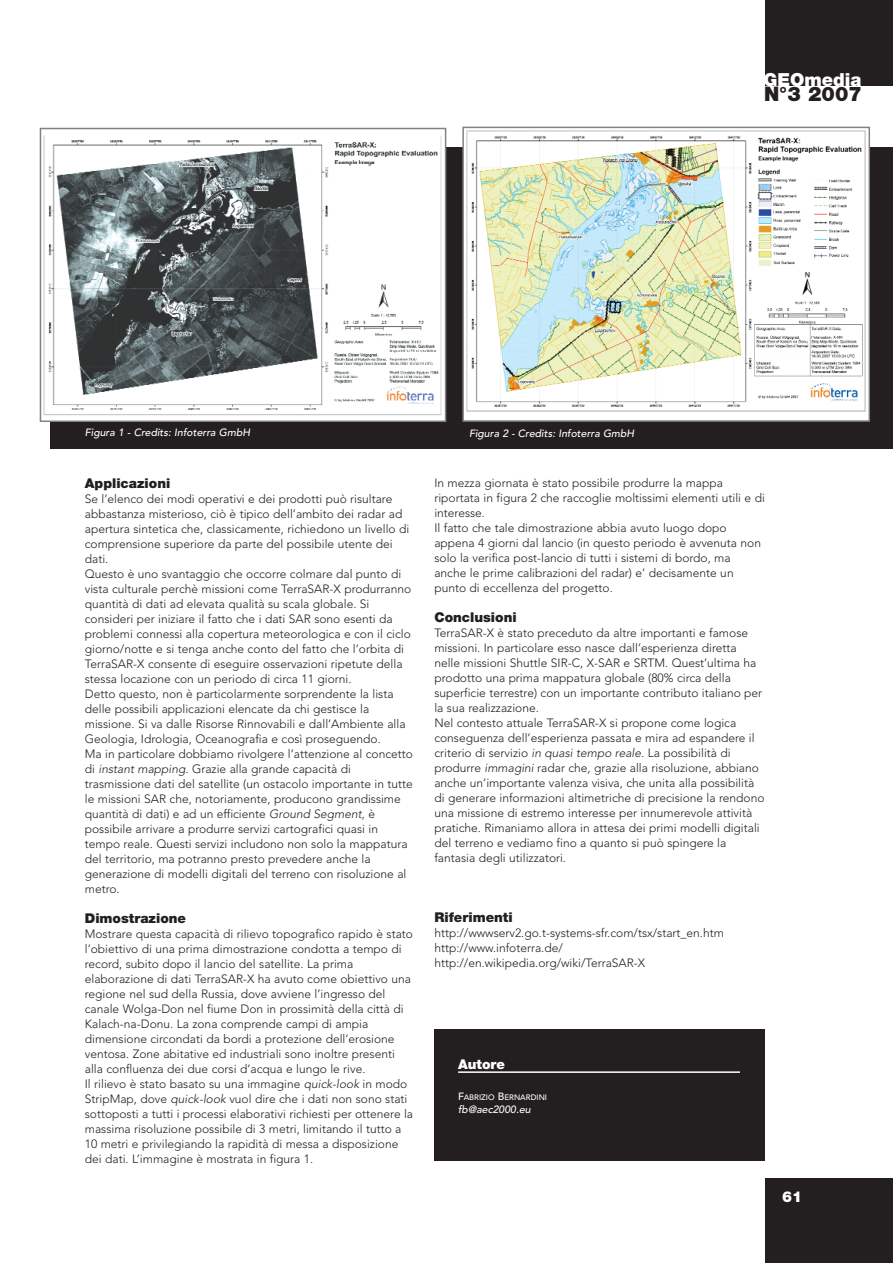
<style>
.page{position:relative;width:893px;height:1263px;background:#fff}
.page>*{position:absolute;margin:0;border:0;box-sizing:border-box;transform-origin:0 0}
.t1{font:900 20.1px "Helvetica Neue";color:#231f20}
.t2{font:900 18px "Helvetica Neue";color:#fff}
.t3{font:900 15px "Helvetica Neue";color:#fff}
.t4{font:900 13.5px "Helvetica Neue";color:#231f20}
.t5{font:900 13.5px "Helvetica Neue";color:#fff}
.t6{font:300 12px/15px "Avenir";color:#231f20}
.t7{font:500 10.5px "Avenir";color:#fff}
.t8{font:500 7.8px "Avenir";color:#fff}
.s1{font-size:10.5px}
</style>
<div class="page">
<div style="left:51px;top:147px;width:842px;height:302px;background:#231f20"></div>
<div style="left:765px;top:1px;width:128px;height:85px;background:#231f20"></div>
<div style="left:765px;top:1179px;width:128px;height:84px;background:#231f20"></div>
<div style="left:434px;top:1030px;width:331px;height:131px;background:#231f20"></div>
<hr style="left:458px;top:1071px;width:282px;height:2px;background:#fff">
<img style="left:43px;top:135px;width:400px;height:284px">
<div style="left:40px;top:128px;width:406px;height:294px;border:2px solid #808284"></div>
<img style="left:465px;top:130px;width:402px;height:286px">
<div style="left:462px;top:127px;width:408px;height:295px;border:2px solid #808284"></div>
<h2 class="t2" style="left:763px;top:73px;width:100px">GEOmedia</h2>
<h1 class="t1" style="left:764px;top:86px;width:99px">N°3 2007</h1>
<p class="t7" style="left:85px;top:428px;width:168px">Figura 1 - Credits: Infoterra GmbH</p>
<p class="t7" style="left:469px;top:429px;width:168px">Figura 2 - Credits: Infoterra GmbH</p>
<p class="t4" style="left:85px;top:478px;width:87px">Applicazioni</p>
<p class="t6" style="left:85px;top:492px;width:330px">Se l’elenco dei modi operativi e dei prodotti può risultare abbastanza misterioso, ciò è tipico dell’ambito dei radar ad apertura sintetica che, classicamente, richiedono un livello di comprensione superiore da parte del possibile utente dei dati.<br>Questo è uno svantaggio che occorre colmare dal punto di vista culturale perchè missioni come TerraSAR-X produrranno quantità di dati ad elevata qualità su scala globale. Si consideri per iniziare il fatto che i dati SAR sono esenti da problemi connessi alla copertura meteorologica e con il ciclo giorno/notte e si tenga anche conto del fatto che l’orbita di TerraSAR-X consente di eseguire osservazioni ripetute della stessa locazione con un periodo di circa 11 giorni.<br>Detto questo, non è particolarmente sorprendente la lista delle possibili applicazioni elencate da chi gestisce la missione. Si va dalle Risorse Rinnovabili e dall’Ambiente alla Geologia, Idrologia, Oceanografia e così proseguendo.<br>Ma in particolare dobbiamo rivolgere l’attenzione al concetto di instant mapping. Grazie alla grande capacità di trasmissione dati del satellite (un ostacolo importante in tutte le missioni SAR che, notoriamente, producono grandissime quantità di dati) e ad un efficiente Ground Segment, è possibile arrivare a produrre servizi cartografici quasi in tempo reale. Questi servizi includono non solo la mappatura del territorio, ma potranno presto prevedere anche la generazione di modelli digitali del terreno con risoluzione al metro.</p>
<p class="t4" style="left:85px;top:913px;width:103px">Dimostrazione</p>
<p class="t6" style="left:85px;top:927px;width:330px">Mostrare questa capacità di rilievo topografico rapido è stato l’obiettivo di una prima dimostrazione condotta a tempo di record, subito dopo il lancio del satellite. La prima elaborazione di dati TerraSAR-X ha avuto come obiettivo una regione nel sud della Russia, dove avviene l’ingresso del canale Wolga-Don nel fiume Don in prossimità della città di Kalach-na-Donu. La zona comprende campi di ampia dimensione circondati da bordi a protezione dell’erosione ventosa. Zone abitative ed industriali sono inoltre presenti alla confluenza dei due corsi d’acqua e lungo le rive.<br>Il rilievo è stato basato su una immagine quick-look in modo StripMap, dove quick-look vuol dire che i dati non sono stati sottoposti a tutti i processi elaborativi richiesti per ottenere la massima risoluzione possibile di 3 metri, limitando il tutto a 10 metri e privilegiando la rapidità di messa a disposizione dei dati. L’immagine è mostrata in figura 1.</p>
<p class="t6" style="left:434px;top:477px;width:332px">In mezza giornata è stato possibile produrre la mappa riportata in figura 2 che raccoglie moltissimi elementi utili e di interesse.<br>Il fatto che tale dimostrazione abbia avuto luogo dopo appena 4 giorni dal lancio (in questo periodo è avvenuta non solo la verifica post-lancio di tutti i sistemi di bordo, ma anche le prime calibrazioni del radar) e’ decisamente un punto di eccellenza del progetto.</p>
<p class="t4" style="left:434px;top:613px;width:84px">Conclusioni</p>
<p class="t6" style="left:434px;top:627px;width:332px">TerraSAR-X è stato preceduto da altre importanti e famose missioni. In particolare esso nasce dall’esperienza diretta nelle missioni Shuttle SIR-C, X-SAR e SRTM. Quest’ultima ha prodotto una prima mappatura globale (80% circa della superficie terrestre) con un importante contributo italiano per la sua realizzazione.<br>Nel contesto attuale TerraSAR-X si propone come logica conseguenza dell’esperienza passata e mira ad espandere il criterio di servizio in quasi tempo reale. La possibilità di produrre immagini radar che, grazie alla risoluzione, abbiano anche un’importante valenza visiva, che unita alla possibilità di generare informazioni altimetriche di precisione la rendono una missione di estremo interesse per innumerevole attività pratiche. Rimaniamo allora in attesa dei primi modelli digitali del terreno e vediamo fino a quanto si può spingere la fantasia degli utilizzatori.</p>
<p class="t4" style="left:434px;top:913px;width:80px">Riferimenti</p>
<p class="t6" style="left:434px;top:927px;width:291px">http://wwwserv2.go.t-systems-sfr.com/tsx/start_en.htm http://www.infoterra.de/ http://en.wikipedia.org/wiki/TerraSAR-X</p>
<p class="t5" style="left:458px;top:1059px;width:48px">Autore</p>
<p class="t8" style="left:458px;top:1094px;width:91px"><span class="s1">F</span>ABRIZIO <span class="s1">B</span>ERNARDINI</p>
<p class="t7" style="left:458px;top:1105px;width:76px">fb@aec2000.eu</p>
<p class="t3" style="left:782px;top:1191px;width:22px">61</p>
</div>
